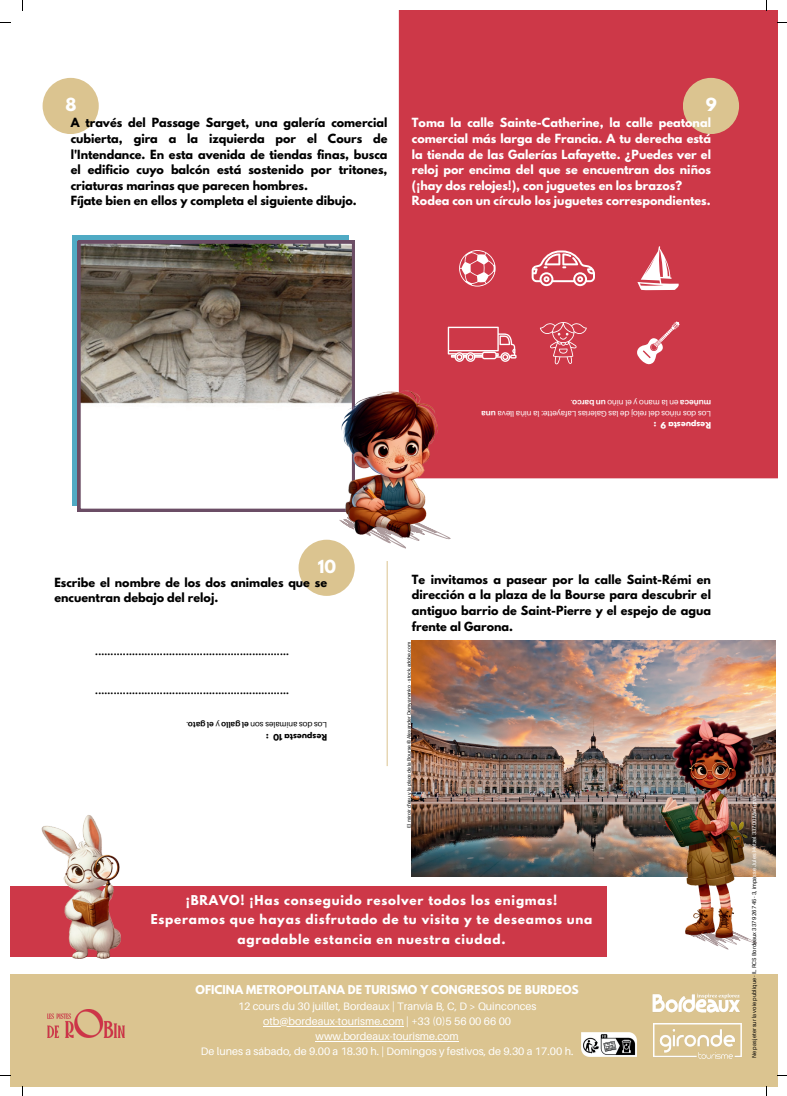
<style>
.page{position:relative;width:787px;height:1096px;background:#fff}
.page>*{position:absolute;margin:0;border:0;box-sizing:border-box;transform-origin:0 0}
.t1{font:700 16px "League Spartan";color:#fff}
.t2{font:14px "Aileron";color:#000}
.t3{font:700 12px/19.5px "League Spartan";letter-spacing:.065em;color:#fff;text-align:center}
.t4{font:700 11.25px/15.6px "League Spartan";color:#000}
.t5{font:700 11.25px/15.6px "League Spartan";color:#fff}
.t6{font:10.75px/15px "Aileron";color:#fff;text-align:center}
.t7{font:700 10.75px "League Spartan";color:#fff}
.t8{font:8px/11.1px "Aileron";color:#fff}
.t9{font:8px "Aileron";color:#000}
.t10{font:700 8px "League Spartan";color:#000}
.t11{font:700 8px "League Spartan";color:#fff}
.t12{font:5.62px "Aileron";color:#000}
.t13{font:5px "Aileron";color:#000}
.s1{font-weight:700}
.s2{color:#fff}
</style>
<div class="page">
<div style="left:72px;top:235px;width:277px;height:271px;background:linear-gradient(to right,#4faac4,#4faac4)"></div>
<svg style="left:78px;top:241px;width:277px;height:270px"></svg>
<div style="left:43px;top:78px;width:56px;height:56px;background:#dbc490;border-radius:50%"></div>
<div style="left:399px;top:10px;width:378px;height:468px;background:#cd3848"></div>
<svg style="left:459px;top:250px;width:37px;height:36px"></svg>
<svg style="left:448px;top:326px;width:69px;height:36px;background:#d86773"></svg>
<div style="left:683px;top:78px;width:56px;height:56px;background:#dbc490;border-radius:50%"></div>
<div style="left:299px;top:539px;width:56px;height:57px;background:#dbc490;border-radius:50%"></div>
<svg style="left:637px;top:321px;width:43px;height:43px"></svg>
<svg style="left:532px;top:250px;width:63px;height:36px"></svg>
<svg style="left:540px;top:322px;width:47px;height:42px;background:#d35461"></svg>
<svg style="left:631px;top:246px;width:48px;height:44px"></svg>
<hr style="left:387px;top:561px;width:1px;height:205px;background:#dbc490">
<img style="left:412px;top:640px;width:364px;height:236px">
<div style="left:10px;top:974px;width:767px;height:112px;background:#dbc490"></div>
<img style="left:47px;top:1009px;width:77px;height:28px">
<img style="left:652px;top:993px;width:88px;height:20px">
<img style="left:653px;top:1023px;width:89px;height:34px">
<div style="left:10px;top:886px;width:597px;height:70px;background:#cd3848"></div>
<img style="left:654px;top:712px;width:103px;height:237px">
<svg style="left:340px;top:543px;width:66px;height:5px"></svg>
<img style="left:323px;top:386px;width:126px;height:157px">
<img style="left:36px;top:815px;width:92px;height:144px">
<img style="left:581px;top:1032px;width:56px;height:24px">
<hr style="left:263px;top:1025px;width:141px;height:1px;background:#fff">
<hr style="left:316px;top:1040px;width:143px;height:1px;background:#fff">
<h1 class="t1" style="left:65px;top:92px;width:12px">8</h1>
<h1 class="t1" style="left:706px;top:92px;width:13px">9</h1>
<p class="t4" style="left:71px;top:115px;width:318px">A través del Passage Sarget, una galería comercial cubierta, gira a la izquierda por el Cours de l'Intendance. En esta avenida de tiendas finas, busca el edificio cuyo balcón está sostenido por tritones, criaturas marinas que parecen hombres.<br>Fíjate bien en ellos y completa el siguiente dibujo.</p>
<p class="t5" style="left:412px;top:115px;width:301px">Toma la calle Sainte-Catherine, la calle peatonal comercial más larga de Francia. A tu derecha está la tienda de las Galerías Lafayette. ¿Puedes ver el reloj por encima del que se encuentran dos niños (¡hay dos relojes!), con juguetes en los brazos?<br>Rodea con un círculo los juguetes correspondientes.</p>
<p class="t8" style="left:711px;top:419px;width:231px;rotate:-180deg">Los dos niños del reloj de las Galerías Lafayette: la niña lleva <span class="s1">una muñeca</span> en la mano y el niño <span class="s1">un barco</span>.</p>
<p class="t11" style="left:656px;top:432px;width:4px;rotate:-180deg">:</p>
<p class="t11" style="left:711px;top:432px;width:52px;rotate:-180deg">Respuesta 9</p>
<h1 class="t1" style="left:318px;top:553px;width:20px">10</h1>
<p class="t4" style="left:54px;top:574px;width:274px">Escribe el nombre de los dos animales que se encuentran debajo del reloj.</p>
<p class="t4" style="left:412px;top:571px;width:301px;text-align:justify">Te invitamos a pasear por la calle Saint-Rémi en dirección a la plaza de la Bourse para descubrir el antiguo barrio de Saint-Pierre y el espejo de agua frente al Garona.</p>
<p class="t2" style="left:95px;top:642px;width:196px">...............................................................</p>
<p class="t2" style="left:95px;top:681px;width:196px">...............................................................</p>
<p class="t13" style="left:406px;top:827px;width:187px;rotate:-90deg">El miroir d'eau y la place de la Bourse © Alexander Demyanenko - stock.adobe.com</p>
<p class="t9" style="left:327px;top:729px;width:142px;rotate:-180deg">Los dos animales son <span class="s1">el gallo</span> y <span class="s1">el gato</span>.</p>
<p class="t10" style="left:269px;top:743px;width:4px;rotate:-180deg">:</p>
<p class="t10" style="left:327px;top:743px;width:55px;rotate:-180deg">Respuesta 10</p>
<p class="t3" style="left:151px;top:889px;width:443px">¡BRAVO! ¡Has conseguido resolver todos los enigmas!<br>Esperamos que hayas disfrutado de tu visita y te deseamos una agradable estancia en nuestra ciudad.</p>
<p class="t7" style="left:196px;top:981px;width:385px">OFICINA METROPOLITANA DE TURISMO Y CONGRESOS DE BURDEOS</p>
<p class="t6" style="left:201px;top:998px;width:374px">12 cours du 30 juillet, Bordeaux | Tranvía B, C, D &gt; Quinconces otb@bordeaux-tourisme.com | +33 (0)5 56 00 66 00 www.bordeaux-tourisme.com<br>De lunes a sábado, de 9.00 a 18.30 h. | Domingos y festivos, de 9.30 a 17.00 h.</p>
<p class="t12" style="left:751px;top:1057px;width:266px;rotate:-90deg">Ne pas jeter sur la voie publique - IL RCS Bordeaux 337 926 745 - 3, impa<span class="s2">sse Jules Hetzel 33700 Mérignac</span></p>
</div>
